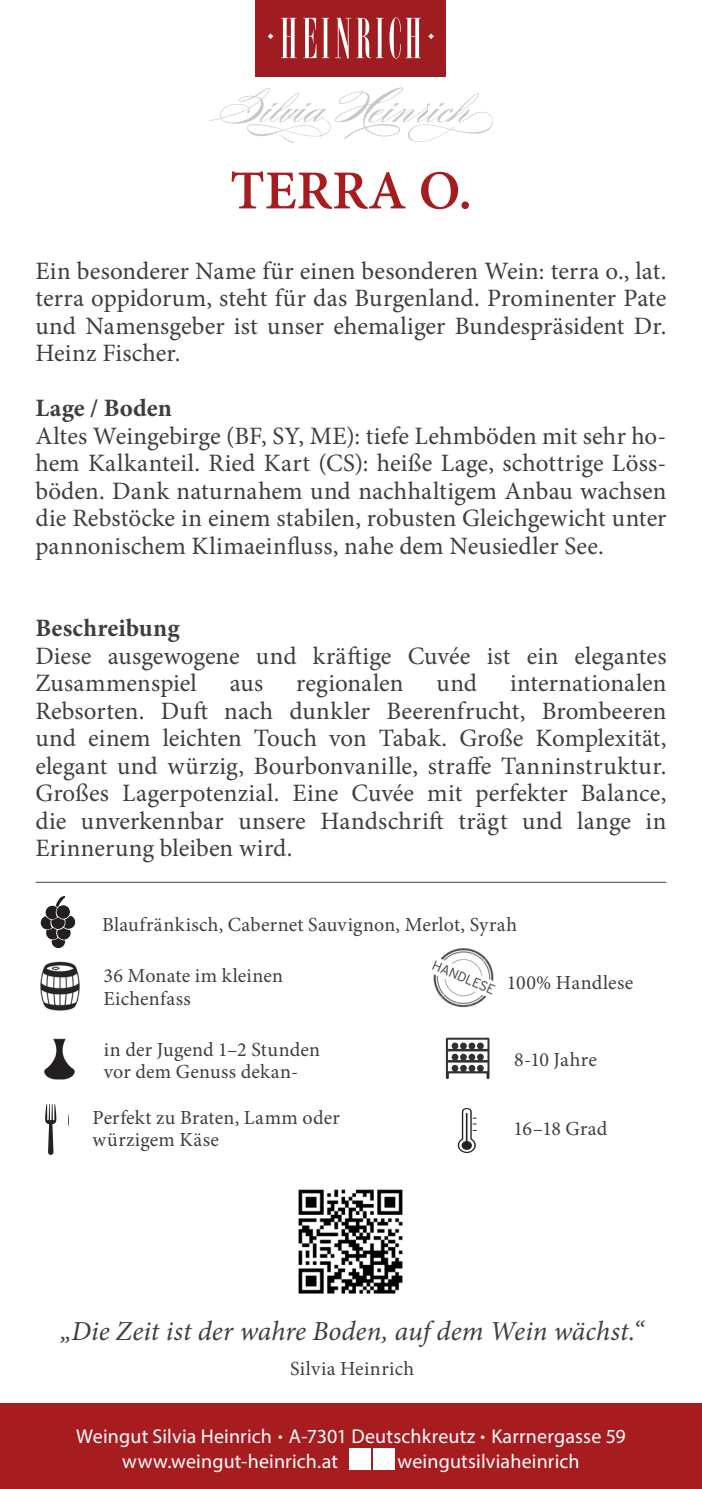
<style>
.page{position:relative;width:702px;height:1489px;background:#fff}
.page>*{position:absolute;margin:0;border:0;box-sizing:border-box;transform-origin:0 0}
.t1{font:600 55px "Minion Pro";color:#a61c1f}
.Titel{font:italic 27.5px "Minion Pro";letter-spacing:.005em;color:#3e3e3f}
.Text{font:25px/27.5px "Minion Pro";letter-spacing:.005em;color:#3e3e3f;text-align:justify}
.Text-2{font:700 25px "Minion Pro";letter-spacing:.01em;color:#3e3e3f}
.Text-3{font:20px "Minion Pro";letter-spacing:.01em;color:#3e3e3f}
.Text-4{font:20px "Myriad Pro";letter-spacing:.01em;color:#fff}
.Titel-2{font:20px "Minion Pro";letter-spacing:.015em;color:#3e3e3f}
.s1{font-family:"Minion Pro";font-weight:600;font-size:25px}
</style>
<div class="page">
<div style="left:256px;top:0;width:190px;height:76px;background:#9f1d20"></div>
<svg style="left:281px;top:17px;width:140px;height:42px"></svg>
<svg style="left:267px;top:33px;width:6px;height:6px"></svg>
<svg style="left:428px;top:33px;width:6px;height:6px"></svg>
<svg style="left:209px;top:87px;width:284px;height:56px"></svg>
<svg style="left:45px;top:1104px;width:24px;height:50px"></svg>
<svg style="left:457px;top:1108px;width:20px;height:45px"></svg>
<img style="left:40px;top:961px;width:40px;height:49px">
<img style="left:44px;top:1038px;width:31px;height:42px">
<svg style="left:446px;top:1037px;width:43px;height:41px"></svg>
<hr style="left:36px;top:881px;width:630px;height:1px;background:#3e3e3f">
<img style="left:432px;top:948px;width:64px;height:60px">
<img style="left:298px;top:1189px;width:105px;height:105px">
<svg style="left:40px;top:896px;width:36px;height:53px"></svg>
<div style="left:0;top:1403px;width:702px;height:85px;background:#a61c1f"></div>
<img style="left:373px;top:1448px;width:21px;height:21px">
<img style="left:349px;top:1448px;width:21px;height:21px">
<p class="t1" style="left:230px;top:153px;width:243px">TERRA O.</p>
<p class="Text" style="left:35px;top:257px;width:632px">Ein besonderer Name für einen besonderen Wein: terra o., lat. terra oppidorum, steht für das Burgenland. Prominenter Pate und Namensgeber ist unser ehemaliger Bundespräsident Dr.<br>Heinz Fischer.</p>
<p class="Text-2" style="left:35px;top:390px;width:138px">Lage / Boden</p>
<p class="Text" style="left:35px;top:422px;width:632px">Altes Weingebirge (BF, SY, ME): tiefe Lehmböden mit sehr ho&shy;hem Kalkanteil. Ried Kart (CS): heiße Lage, schottrige Löss&shy;böden. Dank naturnahem und nachhaltigem Anbau wachsen die Rebstöcke in einem stabilen, robusten Gleichgewicht unter pannonischem Klimaeinfluss, nahe dem Neusiedler See.</p>
<p class="Text-2" style="left:35px;top:610px;width:146px">Beschreibung</p>
<p class="Text" style="left:35px;top:642px;width:632px">Diese ausgewogene und kräftige Cuvée ist ein elegantes<br>Zusammenspiel</p>
<p class="Text" style="left:35px;top:669px;width:632px;text-indent:474px">internationalen Rebsorten. Duft nach dunkler Beerenfrucht, Brombeeren und einem leichten Touch von Tabak. Große Komplexität, elegant und würzig, Bourbonvanille, straffe Tanninstruktur.<br>Großes Lagerpotenzial. Eine Cuvée mit perfekter Balance, die unverkennbar unsere Handschrift trägt und lange in Erinnerung bleiben wird.</p>
<p class="Text" style="left:230px;top:669px;width:35px">aus</p>
<p class="Text" style="left:296px;top:669px;width:109px">regionalen</p>
<p class="Text" style="left:436px;top:669px;width:42px">und</p>
<p class="Text-3" style="left:102px;top:911px;width:416px">Blaufränkisch, Cabernet Sauvignon, Merlot, Syrah</p>
<p class="Text-3" style="left:104px;top:962px;width:181px">36 Monate im kleinen</p>
<p class="Text-3" style="left:104px;top:984px;width:89px">Eichenfass</p>
<p class="Text-3" style="left:104px;top:1035px;width:218px">in der Jugend 1–2 Stunden</p>
<p class="Text-3" style="left:104px;top:1058px;width:196px">vor dem Genuss dekan-</p>
<p class="Text-3" style="left:93px;top:1103px;width:249px">Perfekt zu Braten, Lamm oder</p>
<p class="Text-3" style="left:93px;top:1126px;width:128px">würzigem Käse</p>
<p class="Text-3" style="left:507px;top:969px;width:128px">100% Handlese</p>
<p class="Text-3" style="left:514px;top:1045px;width:84px">8-10 Jahre</p>
<p class="Text-3" style="left:513px;top:1115px;width:95px">16–18 Grad</p>
<p class="Titel" style="left:60px;top:1312px;width:585px">„Die Zeit ist der wahre Boden, auf dem Wein wächst.“</p>
<p class="Titel-2" style="left:290px;top:1355px;width:125px">Silvia Heinrich</p>
<p class="Text-4" style="left:76px;top:1423px;width:551px">Weingut Silvia Heinrich <span class="s1">·</span> A-7301 Deutschkreutz <span class="s1">·</span> Karrnergasse 59</p>
<p class="Text-4" style="left:122px;top:1448px;width:217px">www.weingut-heinrich.at</p>
<p class="Text-4" style="left:397px;top:1448px;width:183px">weingutsilviaheinrich</p>
</div>
